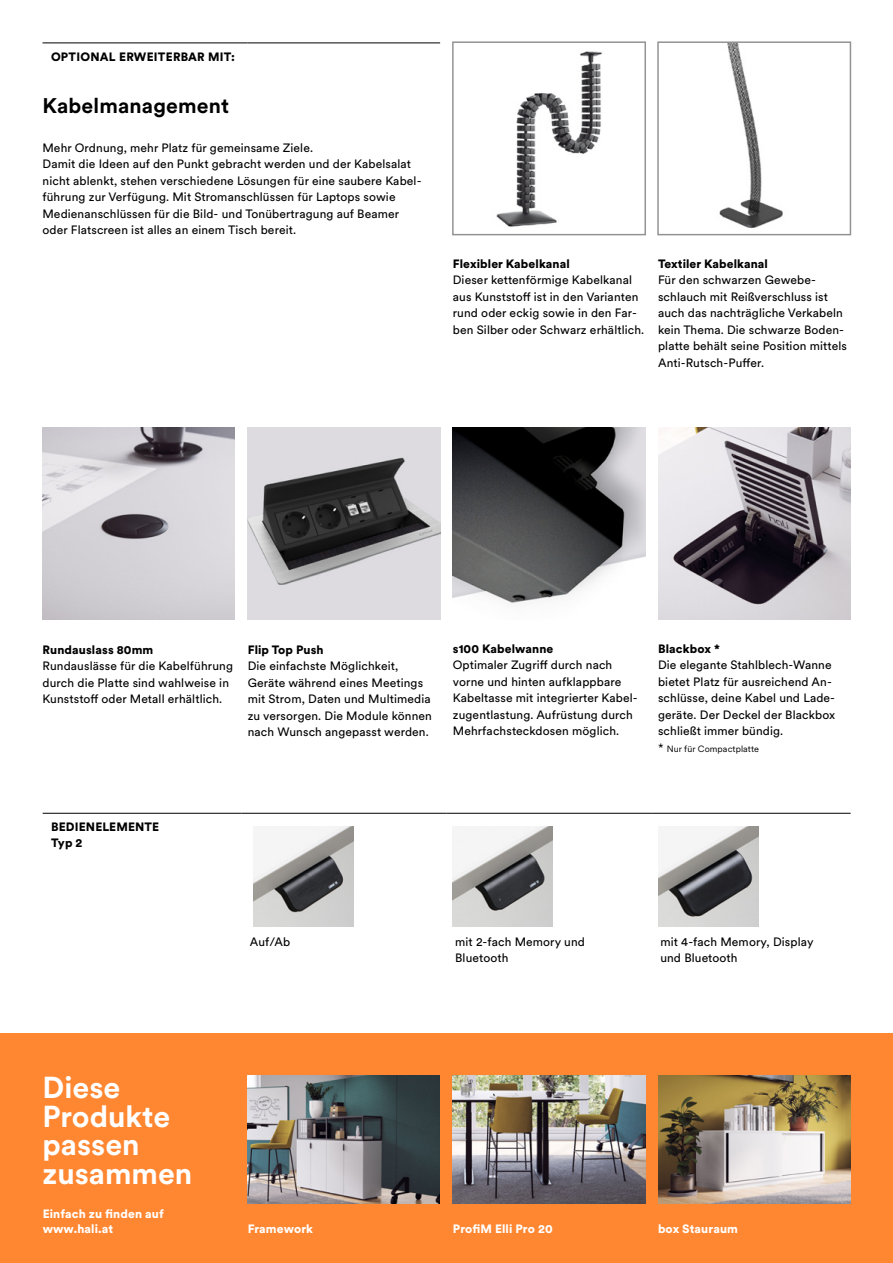
<style>
.page{position:relative;width:893px;height:1263px;background:#fff}
.page>*{position:absolute;margin:0;border:0;box-sizing:border-box;transform-origin:0 0}
.t1{font:700 30px/28.5px "Circular XX";color:#fff}
.t2{font:700 21px "Circular XX";letter-spacing:.01em;color:#000}
.t3{font:12px/16.5px "Circular XX";letter-spacing:.01em;color:#000}
.t4{font:900 12px/16.5px "Circular XX";letter-spacing:.01em;color:#000}
.t5{font:900 12px/15px "Circular XX";letter-spacing:.01em;color:#fff}
.t6{font:900 12px "Circular Pro";letter-spacing:.02em;color:#000}
.t7{font:9px "Circular XX";letter-spacing:.01em;color:#000}
.s1{font-size:12px}
</style>
<div class="page">
<hr style="left:43px;top:43px;width:205px;height:1px;background:#000">
<hr style="left:248px;top:43px;width:192px;height:1px;background:#000">
<div style="left:0;top:1033px;width:893px;height:230px;background:#ff8732"></div>
<img style="left:248px;top:1076px;width:192px;height:127px">
<img style="left:453px;top:1076px;width:192px;height:127px">
<img style="left:658px;top:1076px;width:192px;height:127px">
<img style="left:496px;top:51px;width:106px;height:176px">
<div style="left:452px;top:41px;width:194px;height:194px;border:2px solid #939392"></div>
<img style="left:719px;top:44px;width:64px;height:184px">
<div style="left:657px;top:41px;width:194px;height:194px;border:2px solid #939392"></div>
<img style="left:42px;top:427px;width:193px;height:193px">
<img style="left:248px;top:427px;width:192px;height:193px">
<img style="left:453px;top:427px;width:192px;height:177px">
<img style="left:658px;top:427px;width:192px;height:193px">
<hr style="left:43px;top:813px;width:198px;height:1px;background:#000">
<hr style="left:241px;top:813px;width:206px;height:1px;background:#000">
<hr style="left:447px;top:813px;width:205px;height:1px;background:#000">
<hr style="left:652px;top:813px;width:199px;height:1px;background:#000">
<img style="left:253px;top:826px;width:100px;height:100px">
<img style="left:453px;top:826px;width:100px;height:100px">
<img style="left:658px;top:826px;width:100px;height:100px">
<p class="t6" style="left:51px;top:49px;width:186px">OPTIONAL ERWEITERBAR MIT:</p>
<h2 class="t2" style="left:43px;top:91px;width:188px">Kabelmanagement</h2>
<p class="t3" style="left:43px;top:139px;width:381px">Mehr Ordnung, mehr Platz für gemeinsame Ziele.<br>Damit die Ideen auf den Punkt gebracht werden und der Kabelsalat nicht ablenkt, stehen verschiedene Lösungen für eine saubere Kabel&shy;führung zur Verfügung. Mit Stromanschlüssen für Laptops sowie Medienanschlüssen für die Bild- und Tonübertragung auf Beamer oder Flatscreen ist alles an einem Tisch bereit.</p>
<p class="t4" style="left:453px;top:255px;width:118px">Flexibler Kabelkanal</p>
<p class="t3" style="left:453px;top:271px;width:193px">Dieser kettenförmige Kabelkanal aus Kunststoff ist in den Varianten rund oder eckig sowie in den Far&shy;ben Silber oder Schwarz erhältlich.</p>
<p class="t4" style="left:658px;top:255px;width:111px">Textiler Kabelkanal</p>
<p class="t3" style="left:658px;top:271px;width:190px">Für den schwarzen Gewebe&shy;schlauch mit Reißverschluss ist auch das nachträgliche Verkabeln kein Thema. Die schwarze Boden&shy;platte behält seine Position mittels<br>Anti-Rutsch-Puffer.</p>
<p class="t4" style="left:43px;top:641px;width:112px">Rundauslass 80mm</p>
<p class="t3" style="left:43px;top:657px;width:192px">Rundauslässe für die Kabelführung durch die Platte sind wahlweise in<br>Kunststoff oder Metall erhältlich.</p>
<p class="t4" style="left:248px;top:641px;width:78px">Flip Top Push</p>
<p class="t3" style="left:248px;top:657px;width:186px">Die einfachste Möglichkeit,<br>Geräte während eines Meetings mit Strom, Daten und Multimedia zu versorgen. Die Module können nach Wunsch angepasst werden.</p>
<p class="t4" style="left:453px;top:640px;width:102px">s100 Kabelwanne</p>
<p class="t3" style="left:453px;top:656px;width:186px">Optimaler Zugriff durch nach vorne und hinten aufklappbare<br>Kabeltasse mit integrierter Kabel&shy;zugentlastung. Aufrüstung durch<br>Mehrfachsteckdosen möglich.</p>
<p class="t4" style="left:658px;top:640px;width:63px">Blackbox *</p>
<p class="t3" style="left:658px;top:656px;width:179px">Die elegante Stahlblech-Wanne bietet Platz für ausreichend An&shy;schlüsse, deine Kabel und Lade&shy;geräte. Der Deckel der Blackbox schließt immer bündig.</p>
<p class="t7" style="left:658px;top:743px;width:103px"><span class="s1">*</span> Nur für Compactplatte</p>
<p class="t4" style="left:51px;top:818px;width:110px">BEDIENELEMENTE<br>Typ 2</p>
<h1 class="t1" style="left:43px;top:1072px;width:151px">Diese<br>Produkte passen zusammen</h1>
<p class="t5" style="left:43px;top:1206px;width:122px">Einfach zu finden auf www.hali.at</p>
<p class="t3" style="left:250px;top:933px;width:42px">Auf/Ab</p>
<p class="t3" style="left:455px;top:933px;width:131px">mit 2-fach Memory und<br>Bluetooth</p>
<p class="t3" style="left:660px;top:933px;width:155px">mit 4-fach Memory, Display und Bluetooth</p>
<p class="t5" style="left:248px;top:1221px;width:67px">Framework</p>
<p class="t5" style="left:453px;top:1221px;width:101px">ProfiM Elli Pro 20</p>
<p class="t5" style="left:658px;top:1221px;width:81px">box Stauraum</p>
</div>
